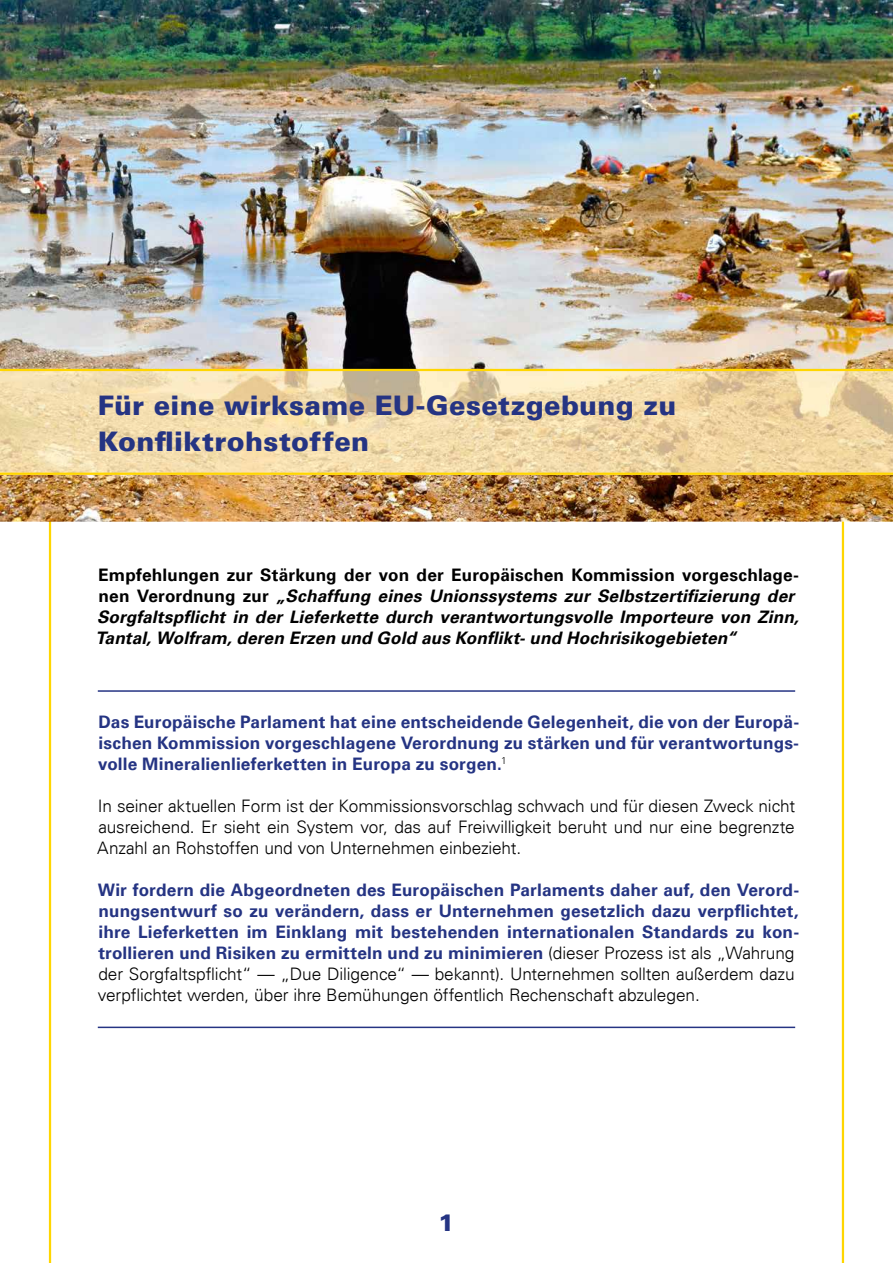
<style>
.page{position:relative;width:893px;height:1263px;background:#fff}
.page>*{position:absolute;margin:0;border:0;box-sizing:border-box;transform-origin:0 0}
.t1{font:900 27px/36px "Univers LT";letter-spacing:.01em;color:#253483}
.t2{font:900 24px "Univers LT";color:#253483}
.t3{font:700 17.25px/21px "Univers";letter-spacing:.01em;color:#253483;text-align:justify}
.t4{font:300 17.25px/21px "Univers LT";letter-spacing:-.005em;color:#000;text-align:justify}
.t5{font:italic 700 17.25px/21px "Univers";letter-spacing:.005em;color:#000}
.s1{font-style:normal}
.s2{font-family:"Univers LT";font-weight:300;color:#000}
</style>
<div class="page">
<hr style="left:842px;top:0;width:2px;height:1263px;background:#ffd600">
<hr style="left:49px;top:0;width:2px;height:1263px;background:#ffd600">
<img style="left:0;top:0;width:893px;height:522px">
<img style="left:0;top:371px;width:893px;height:102px">
<hr style="left:0;top:473px;width:893px;height:2px;background:#ffd600">
<hr style="left:0;top:369px;width:893px;height:2px;background:#ffd600">
<hr style="left:98px;top:690px;width:697px;height:2px;background:#253483">
<hr style="left:98px;top:1026px;width:697px;height:2px;background:#253483">
<h1 class="t1" style="left:98px;top:387px;width:580px">Für eine wirksame EU-Gesetzgebung zu<br>Konflikt rohstoffen</h1>
<p class="t5" style="left:95px;top:565px;width:705px"><span class="s1">Empfehlungen zur Stärkung der von der Europäischen Kommission vorgeschlage&shy;nen Verordnung zur</span> „Schaffung eines Unionssystems zur Selbstzertifizierung der Sorgfaltspflicht in der Lieferkette durch verantwortungsvolle Importeure von Zinn, Tantal, Wolfram, deren Erzen und Gold aus Konflikt- und Hochrisikogebieten“</p>
<p class="t3" style="left:98px;top:712px;width:703px">Das Europäische Parlament hat eine entscheidende Gelegenheit, die von der Europä&shy;ischen Kommission vorgeschlagene Verordnung zu stärken und für verantwortungs&shy;volle Mineralienlieferketten in Europa zu sorgen.<sup>1</sup></p>
<p class="t4" style="left:97px;top:795px;width:700px">In seiner aktuellen Form ist der Kommissionsvorschlag schwach und für diesen Zweck nicht ausreichend. Er sieht ein System vor, das auf Freiwilligkeit beruht und nur eine begrenzte Anzahl an Rohstoffen und von Unternehmen einbezieht.</p>
<p class="t3" style="left:98px;top:880px;width:703px">Wir fordern die Abgeordneten des Europäischen Parlaments daher auf, den Verord&shy;nungsentwurf so zu verändern, dass er Unternehmen gesetzlich dazu verpflichtet, ihre Lieferketten im Einklang mit bestehenden internationalen Standards zu kon&shy;trollieren und Risiken zu ermitteln und zu minimieren <span class="s2">(dieser Prozess ist als „Wahrung</span></p>
<p class="t4" style="left:98px;top:963px;width:698px">der Sorgfaltspflicht“ — „Due Diligence“ — bekannt). Unternehmen sollten außerdem dazu verpflichtet werden, über ihre Bemühungen öffentlich Rechenschaft abzulegen.</p>
<h2 class="t2" style="left:438px;top:1208px;width:18px">1</h2>
</div>
